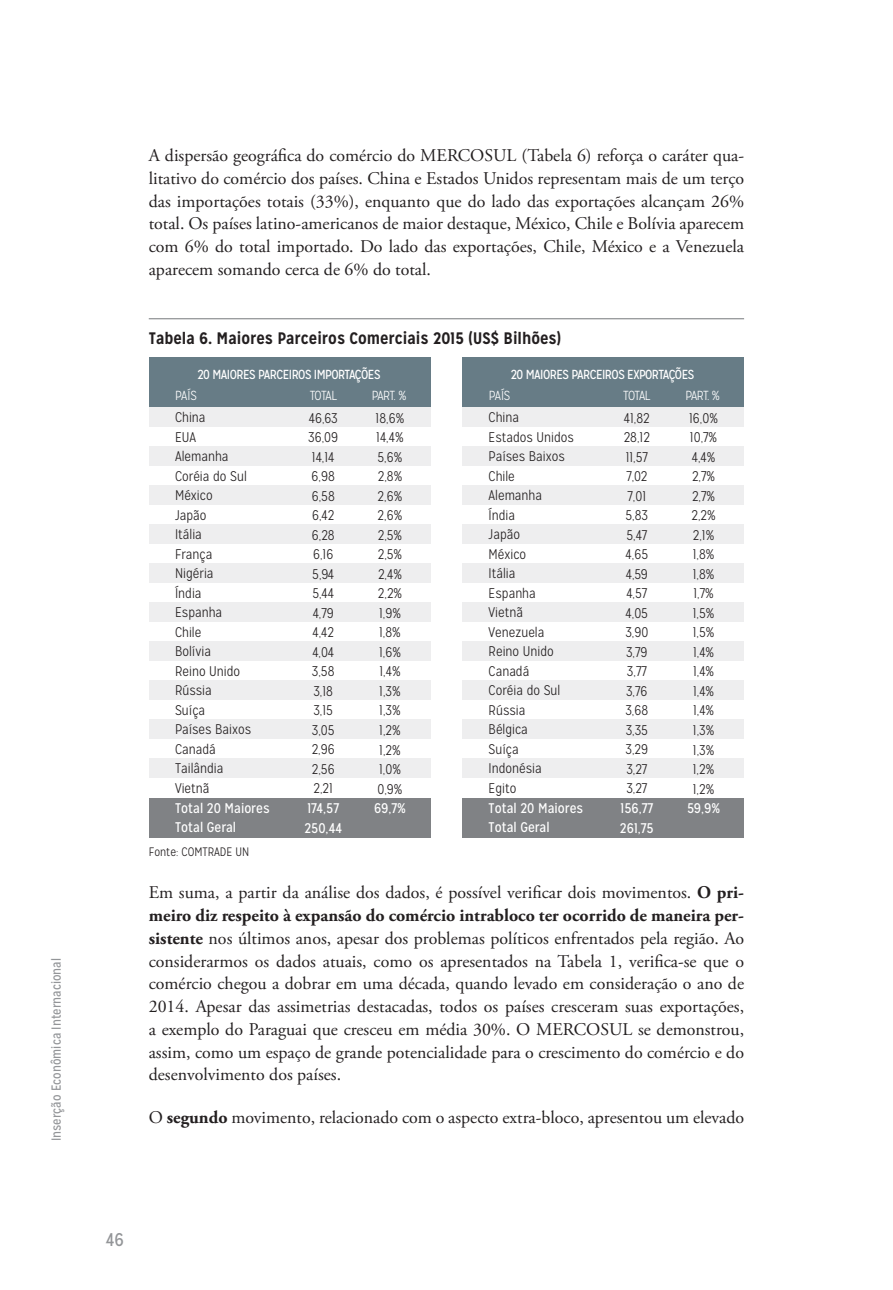
<style>
.page{position:relative;width:893px;height:1290px;background:#fff}
.page>*{position:absolute;margin:0;border:0;box-sizing:border-box;transform-origin:0 0}
.t1{font:18.38px "Mission Gothic";color:#939598}
.Texto_Paper{font:17.85px/22.8px "Adobe Garamond Pro";color:#231f20;text-align:justify}
.Titulo_tabela{font:700 16.62px "Mission Gothic";color:#231f20}
.t2{font:300 14px/19.6px "Mission Gothic";color:#231f20;text-align:center}
.t3{font:13.12px/21px "Mission Gothic";letter-spacing:-.04em;color:#fff}
.t4{font:13.12px "Mission Gothic";color:#939598}
.t5{font:300 13.12px "Mission Gothic";letter-spacing:-.005em;color:#fff}
.Fonte{font:300 12.25px "Mission Gothic";color:#231f20}
.s1{font-weight:300}
.s2{font-weight:400;color:#fff}
.s3{font-weight:700}
</style>
<div class="page">
<hr style="left:149px;top:318px;width:595px;height:1px;background:#76787b">
<div style="left:149px;top:798px;width:282px;height:19px;background:#808285"></div>
<div style="left:149px;top:817px;width:282px;height:20px;background:#808285"></div>
<div style="left:149px;top:719px;width:282px;height:20px;background:#eeeeef"></div>
<div style="left:149px;top:758px;width:282px;height:20px;background:#eeeeef"></div>
<div style="left:149px;top:357px;width:282px;height:51px;background:#677c86"></div>
<div style="left:149px;top:408px;width:282px;height:19px;background:#eeeeef"></div>
<div style="left:149px;top:447px;width:282px;height:19px;background:#eeeeef"></div>
<div style="left:149px;top:486px;width:282px;height:19px;background:#eeeeef"></div>
<div style="left:149px;top:525px;width:282px;height:19px;background:#eeeeef"></div>
<div style="left:149px;top:564px;width:282px;height:19px;background:#eeeeef"></div>
<div style="left:149px;top:603px;width:282px;height:19px;background:#eeeeef"></div>
<div style="left:149px;top:642px;width:282px;height:19px;background:#eeeeef"></div>
<div style="left:149px;top:680px;width:282px;height:20px;background:#eeeeef"></div>
<div style="left:462px;top:798px;width:282px;height:19px;background:#808285"></div>
<div style="left:462px;top:817px;width:282px;height:20px;background:#808285"></div>
<div style="left:462px;top:719px;width:282px;height:20px;background:#eeeeef"></div>
<div style="left:462px;top:758px;width:282px;height:20px;background:#eeeeef"></div>
<div style="left:462px;top:357px;width:282px;height:51px;background:#677c86"></div>
<div style="left:462px;top:408px;width:282px;height:19px;background:#eeeeef"></div>
<div style="left:462px;top:447px;width:282px;height:19px;background:#eeeeef"></div>
<div style="left:462px;top:486px;width:282px;height:19px;background:#eeeeef"></div>
<div style="left:462px;top:525px;width:282px;height:19px;background:#eeeeef"></div>
<div style="left:462px;top:564px;width:282px;height:19px;background:#eeeeef"></div>
<div style="left:462px;top:603px;width:282px;height:19px;background:#eeeeef"></div>
<div style="left:462px;top:642px;width:282px;height:19px;background:#eeeeef"></div>
<div style="left:462px;top:680px;width:282px;height:20px;background:#eeeeef"></div>
<p class="t4" style="left:48px;top:1141px;width:185px;rotate:-90deg">Inserção Econômica Internacional</p>
<p class="Texto_Paper" style="left:149px;top:145px;width:597px">A dispersão geográfica do comércio do MERCOSUL (Tabela 6) reforça o caráter qua&shy;litativo do comércio dos países. China e Estados Unidos representam mais de um terço das importações totais (33%), enquanto que do lado das exportações alcançam 26% total. Os países latino-americanos de maior destaque, México, Chile e Bolívia aparecem com 6% do total importado. Do lado das exportações, Chile, México e a Venezuela aparecem somando cerca de 6% do total.</p>
<p class="Titulo_tabela" style="left:149px;top:327px;width:414px">Tabela 6. Maiores Parceiros Comerciais 2015 (US$ Bilhões)</p>
<p class="t3" style="left:372px;top:364px;width:36px;text-indent:-175px">20 MAIORES PARCEIROS IMPORTAÇÕES<br><span class="s1">PART. %</span></p>
<p class="t2" style="left:304px;top:408px;width:39px">46,63<br>36,09<br>14,14<br>6,98<br>6,58<br>6,42<br>6,28<br>6,16<br>5,94<br>5,44<br>4,79<br>4,42<br>4,04<br>3,58<br>3,18<br>3,15<br>3,05<br>2,96<br>2,56<br>2,21<br><span class="s2">174,57<br>250,44</span></p>
<p class="t2" style="left:374px;top:408px;width:33px">18,6%<br>14,4%<br>5,6%<br>2,8%<br>2,6%<br>2,6%<br>2,5%<br>2,5%<br>2,4%<br>2,2%<br>1,9%<br>1,8%<br>1,6%<br>1,4%<br>1,3%<br>1,3%<br>1,2%<br>1,2%<br>1,0%<br>0,9%<br><span class="s2">69,7%</span></p>
<p class="t2" style="left:489px;top:408px;width:96px;text-align:left">China<br>Estados Unidos<br>Países Baixos<br>Chile<br>Alemanha<br>Índia<br>Japão<br>México<br>Itália<br>Espanha<br>Vietnã<br>Venezuela<br>Reino Unido<br>Canadá<br>Coréia do Sul<br>Rússia<br>Bélgica<br>Suíça<br>Indonésia<br>Egito<br><span class="s2">Total 20 Maiores<br>Total Geral</span></p>
<p class="t3" style="left:685px;top:364px;width:36px;text-indent:-175px">20 MAIORES PARCEIROS EXPORTAÇÕES<br><span class="s1">PART. %</span></p>
<p class="t2" style="left:620px;top:408px;width:35px">41,82<br>28,12<br>11,57<br>7,02<br>7,01<br>5,83<br>5,47<br>4,65<br>4,59<br>4,57<br>4,05<br>3,90<br>3,79<br>3,77<br>3,76<br>3,68<br>3,35<br>3,29<br>3,27<br>3,27<br><span class="s2">156,77<br>261,75</span></p>
<p class="t2" style="left:687px;top:408px;width:35px">16,0%<br>10,7%<br>4,4%<br>2,7%<br>2,7%<br>2,2%<br>2,1%<br>1,8%<br>1,8%<br>1,7%<br>1,5%<br>1,5%<br>1,4%<br>1,4%<br>1,4%<br>1,4%<br>1,3%<br>1,3%<br>1,2%<br>1,2%<br><span class="s2">59,9%</span></p>
<p class="t5" style="left:175px;top:388px;width:23px">PAÍS</p>
<p class="t5" style="left:310px;top:388px;width:29px">TOTAL</p>
<p class="t5" style="left:489px;top:388px;width:23px">PAÍS</p>
<p class="t5" style="left:623px;top:388px;width:29px">TOTAL</p>
<p class="t2" style="left:175px;top:408px;width:96px;text-align:left">China<br>EUA<br>Alemanha<br>Coréia do Sul<br>México<br>Japão<br>Itália<br>França<br>Nigéria<br>Índia<br>Espanha<br>Chile<br>Bolívia<br>Reino Unido<br>Rússia<br>Suíça<br>Países Baixos<br>Canadá<br>Tailândia<br>Vietnã<br><span class="s2">Total 20 Maiores<br>Total Geral</span></p>
<p class="Fonte" style="left:149px;top:844px;width:102px">Fonte: COMTRADE UN</p>
<p class="Texto_Paper" style="left:149px;top:882px;width:597px">Em suma, a partir da análise dos dados, é possível verificar dois movimentos. <span class="s3">O pri&shy;meiro diz respeito à expansão do comércio intrabloco ter ocorrido de maneira per&shy;sistente</span> nos últimos anos, apesar dos problemas políticos enfrentados pela região. Ao considerarmos os dados atuais, como os apresentados na Tabela 1, verifica-se que o comércio chegou a dobrar em uma década, quando levado em consideração o ano de 2014. Apesar das assimetrias destacadas, todos os países cresceram suas exportações, a exemplo do Paraguai que cresceu em média 30%. O MERCOSUL se demonstrou, assim, como um espaço de grande potencialidade para o crescimento do comércio e do desenvolvimento dos países.</p>
<p class="Texto_Paper" style="left:149px;top:1106px;width:597px">O <span class="s3">segundo</span> movimento, relacionado com o aspecto extra-bloco, apresentou um elevado</p>
<p class="t1" style="left:106px;top:1228px;width:20px">46</p>
</div>
